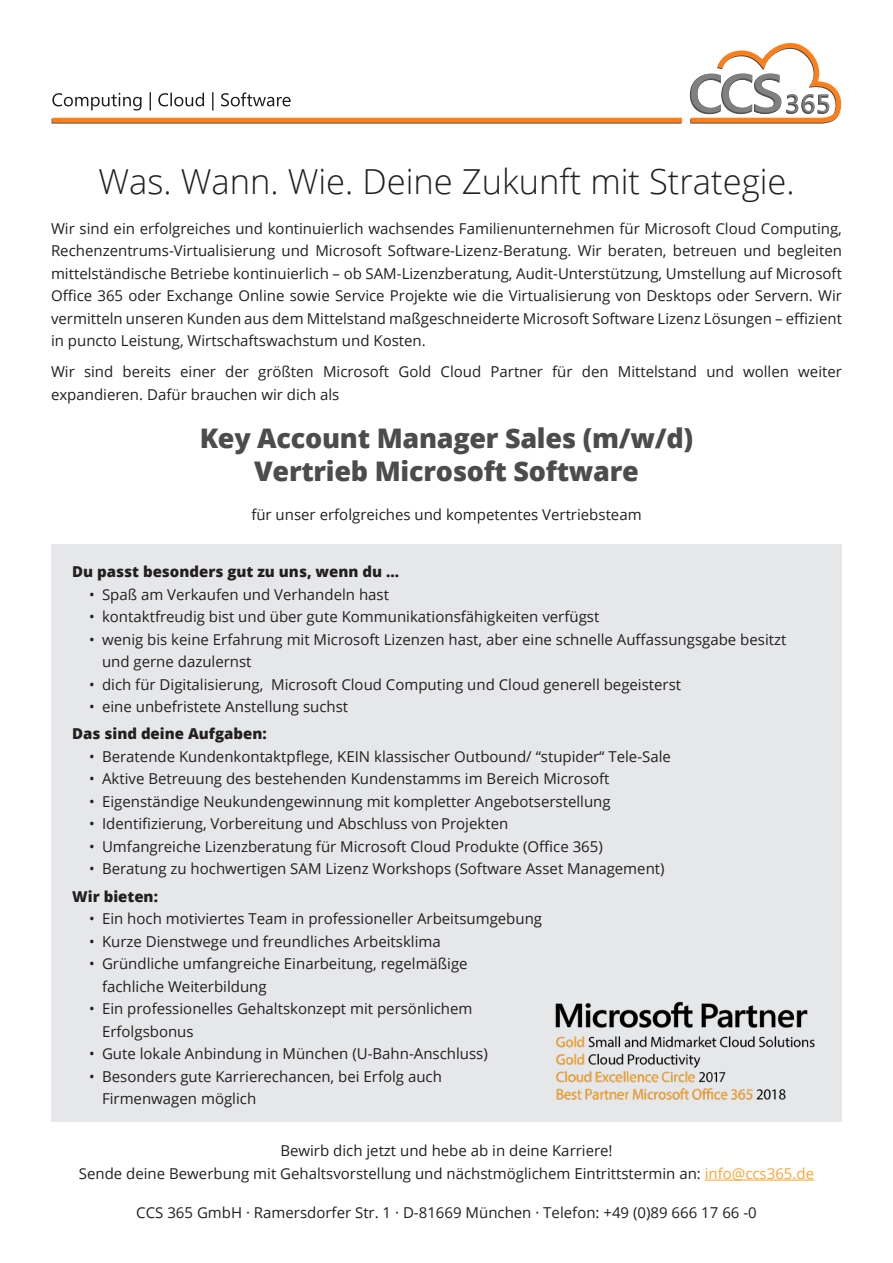
<style>
.page{position:relative;width:893px;height:1263px;background:#fff}
.page>*{position:absolute;margin:0;border:0;box-sizing:border-box;transform-origin:0 0}
.t1{font:300 34.5px "Open Sans";color:#231f20}
.Head_Bold{font:800 27px/33px "Open Sans";letter-spacing:-.01em;color:#4b4c4d;text-align:center}
.bulletpoints{font:15px/22.5px "Open Sans";color:#231f20}
.fett{font:800 15px "Open Sans";color:#231f20}
.copy{font:15px "Open Sans";color:#231f20}
.t2{font:10.35px/12.6px "Myriad Pro";color:#000}
.s1{color:#faa633}
</style>
<div class="page">
<div style="left:52px;top:119px;width:629px;height:5px;background:#929292"></div>
<svg style="left:52px;top:92px;width:239px;height:19px"></svg>
<svg style="left:690px;top:43px;width:152px;height:81px"></svg>
<div style="left:52px;top:118px;width:630px;height:5px;background:#ff801a"></div>
<hr style="left:705px;top:1180px;width:109px;height:1px;background:#faa633">
<div style="left:51px;top:544px;width:791px;height:577px;background:#e6e7e9"></div>
<img style="left:556px;top:1002px;width:259px;height:98px">
<h1 class="t1" style="left:98px;top:158px;width:698px">Was. Wann. Wie. Deine Zukunft mit Strategie.</h1>
<p class="bulletpoints" style="left:51px;top:217px;width:792px;text-align:justify">Wir sind ein erfolgreiches und kontinuierlich wachsendes Familienunternehmen für Microsoft Cloud Computing, Rechenzentrums-Virtualisierung und Microsoft Software-Lizenz-Beratung. Wir beraten, betreuen und begleiten mittelständische Betriebe kontinuierlich – ob SAM-Lizenzberatung, Audit-Unterstützung, Umstellung auf Microsoft Office 365 oder Exchange Online sowie Service Projekte wie die Virtualisierung von Desktops oder Servern. Wir vermitteln unseren Kunden aus dem Mittelstand maßgeschneiderte Microsoft Software Lizenz Lösungen – effizient in puncto Leistung, Wirtschaftswachstum und Kosten.</p>
<p class="bulletpoints" style="left:51px;top:360px;width:792px">Wir sind bereits einer der größten Microsoft Gold Cloud Partner für den Mittelstand und wollen weiter expandieren. Dafür brauchen wir dich als</p>
<p class="Head_Bold" style="left:200px;top:420px;width:495px">Key Account Manager Sales (m/w/d)<br>Vertrieb Microsoft Software</p>
<p class="copy" style="left:251px;top:504px;width:392px">für unser erfolgreiches und kompetentes Vertriebsteam</p>
<p class="t2" style="left:137px;top:169px;width:77px">R255 - G127 - B25 #FF7F19</p>
<p class="t2" style="left:339px;top:169px;width:66px">R25 - G25 - B25</p>
<p class="t2" style="left:542px;top:169px;width:77px">R255 - G127 - B25 #4C4C4C</p>
<p class="t2" style="left:744px;top:182px;width:38px">#7F7F7F</p>
<p class="fett" style="left:72px;top:560px;width:328px">Du passt besonders gut zu uns, wenn du ...</p>
<p class="bulletpoints" style="left:89px;top:582px;width:301px">• Spaß am Verkaufen und Verhandeln hast</p>
<p class="bulletpoints" style="left:89px;top:605px;width:512px">• kontaktfreudig bist und über gute Kommunikationsfähigkeiten verfügst</p>
<p class="bulletpoints" style="left:102px;top:627px;width:686px;text-indent:-13px">• wenig bis keine Erfahrung mit Microsoft Lizenzen hast, aber eine schnelle Auffassungsgabe besitzt und gerne dazulernst</p>
<p class="bulletpoints" style="left:89px;top:672px;width:593px">• dich für Digitalisierung, Microsoft Cloud Computing und Cloud generell begeisterst</p>
<p class="bulletpoints" style="left:89px;top:695px;width:260px">• eine unbefristete Anstellung suchst</p>
<p class="fett" style="left:72px;top:723px;width:196px">Das sind deine Aufgaben:</p>
<p class="bulletpoints" style="left:89px;top:745px;width:583px">• Beratende Kundenkontaktpflege, KEIN klassischer Outbound/ “stupider“ Tele-Sale</p>
<p class="bulletpoints" style="left:89px;top:767px;width:522px">• Aktive Betreuung des bestehenden Kundenstamms im Bereich Microsoft</p>
<p class="bulletpoints" style="left:89px;top:790px;width:523px">• Eigenständige Neukundengewinnung mit kompletter Angebotserstellung</p>
<p class="bulletpoints" style="left:89px;top:812px;width:421px">• Identifizierung, Vorbereitung und Abschluss von Projekten</p>
<p class="bulletpoints" style="left:89px;top:835px;width:515px">• Umfangreiche Lizenzberatung für Microsoft Cloud Produkte (Office 365)</p>
<p class="bulletpoints" style="left:89px;top:857px;width:577px">• Beratung zu hochwertigen SAM Lizenz Workshops (Software Asset Management)</p>
<p class="fett" style="left:72px;top:885px;width:87px">Wir bieten:</p>
<p class="bulletpoints" style="left:89px;top:907px;width:454px">• Ein hoch motiviertes Team in professioneller Arbeitsumgebung</p>
<p class="bulletpoints" style="left:89px;top:930px;width:353px">• Kurze Dienstwege und freundliches Arbeitsklima</p>
<p class="bulletpoints" style="left:102px;top:952px;width:367px;text-indent:-13px">• Gründliche umfangreiche Einarbeitung, regelmäßige fachliche Weiterbildung</p>
<p class="bulletpoints" style="left:102px;top:997px;width:372px;text-indent:-13px">• Ein professionelles Gehaltskonzept mit persönlichem<br>Erfolgsbonus</p>
<p class="bulletpoints" style="left:89px;top:1042px;width:400px">• Gute lokale Anbindung in München (U-Bahn-Anschluss)</p>
<p class="bulletpoints" style="left:102px;top:1065px;width:341px;text-indent:-13px">• Besonders gute Karrierechancen, bei Erfolg auch<br>Firmenwagen möglich</p>
<p class="bulletpoints" style="left:79px;top:1139px;width:737px;text-align:center">Bewirb dich jetzt und hebe ab in deine Karriere!<br>Sende deine Bewerbung mit Gehaltsvorstellung und nächstmöglichem Eintrittstermin an: <span class="s1">info@ccs365.de</span></p>
<p class="bulletpoints" style="left:136px;top:1201px;width:622px">CCS 365 GmbH · Ramersdorfer Str. 1 · D-81669 München · Telefon: +49 (0)89 666 17 66 -0</p>
</div>
